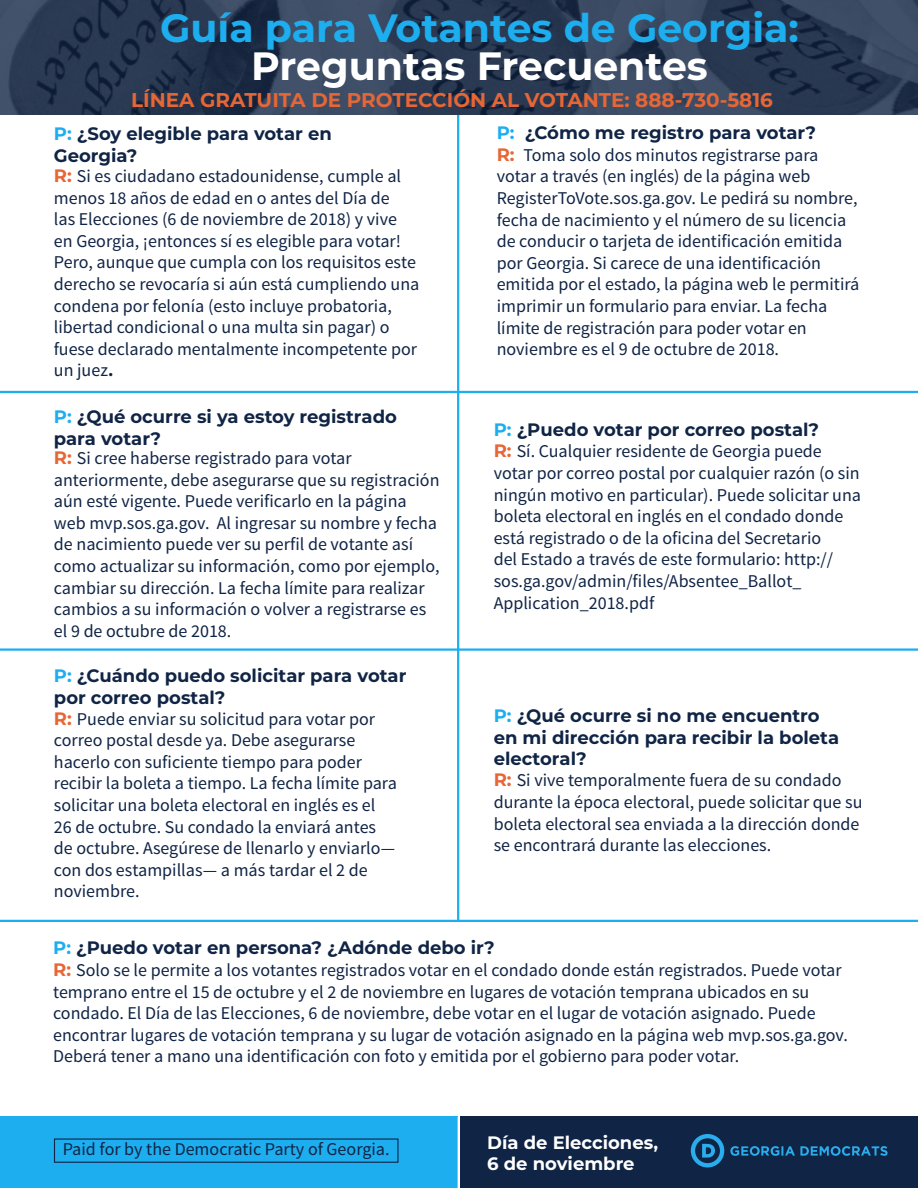
<style>
.page{position:relative;width:918px;height:1188px;background:#fff}
.page>*{position:absolute;margin:0;border:0;box-sizing:border-box;transform-origin:0 0}
.t1{font:700 39.45px/37.7px "Montserrat";color:#1daef0;text-align:center}
.t2{font:700 19.95px "Montserrat";color:#e66636}
.t3{font:18px/21.6px "Source Sans Pro";color:#102445}
.t4{font:700 18px/21.6px "Montserrat";color:#102445}
.t5{font:700 18px/21.6px "Montserrat";color:#fff}
.s1{color:#fff}
.s2{color:#1daef0}
.s3{font-family:"Montserrat";font-weight:700;color:#e66636}
.s4{font-weight:700}
</style>
<div class="page">
<hr style="left:0;top:391px;width:918px;height:2px;background:#1daef0">
<hr style="left:0;top:648px;width:918px;height:3px;background:#1daef0">
<hr style="left:0;top:920px;width:918px;height:2px;background:#1daef0">
<hr style="left:457px;top:115px;width:2px;height:805px;background:#1daef0">
<svg style="left:0;top:0;width:918px;height:115px;background:#2d3c55"></svg>
<div style="left:461px;top:1117px;width:457px;height:71px;background:#102445"></div>
<div style="left:0;top:1117px;width:457px;height:71px;background:#1daef0"></div>
<div style="left:54px;top:1138px;width:345px;height:25px;border:1px solid #102445"></div>
<svg style="left:730px;top:1146px;width:158px;height:10px"></svg>
<svg style="left:691px;top:1134px;width:33px;height:33px"></svg>
<p class="t1" style="left:160px;top:8px;width:640px">Guía para Votantes de Georgia:<br><span class="s1">Preguntas Frecuentes</span></p>
<p class="t2" style="left:131px;top:85px;width:643px">LÍNEA GRATUITA DE PROTECCIÓN AL VOTANTE: 888-730-5816</p>
<p class="t4" style="left:54px;top:122px;width:279px"><span class="s2">P:</span> ¿Soy elegible para votar en<br>Georgia?</p>
<p class="t3" style="left:54px;top:166px;width:367px"><span class="s3">R:</span> Si es ciudadano estadounidense, cumple al menos 18 años de edad en o antes del Día de<br>las Elecciones (6 de noviembre de 2018) y vive en Georgia, ¡entonces sí es elegible para votar!<br>Pero, aunque que cumpla con los requisitos este derecho se revocaría si aún está cumpliendo una condena por felonía (esto incluye probatoria, libertad condicional o una multa sin pagar) o fuese declarado mentalmente incompetente por un juez<span class="s4">.</span></p>
<p class="t4" style="left:54px;top:405px;width:345px"><span class="s2">P:</span> ¿Qué ocurre si ya estoy registrado para votar?</p>
<p class="t3" style="left:54px;top:447px;width:387px"><span class="s3">R:</span> Si cree haberse registrado para votar anteriormente, debe asegurarse que su registración aún esté vigente. Puede verificarlo en la página web mvp.sos.ga.gov. Al ingresar su nombre y fecha de nacimiento puede ver su perfil de votante así como actualizar su información, como por ejemplo, cambiar su dirección. La fecha límite para realizar cambios a su información o volver a registrarse es el 9 de octubre de 2018.</p>
<p class="t4" style="left:497px;top:121px;width:321px"><span class="s2">P:</span> ¿Cómo me registro para votar?</p>
<p class="t3" style="left:497px;top:144px;width:364px"><span class="s3">R:</span> Toma solo dos minutos registrarse para votar a través (en inglés) de la página web RegisterToVote.sos.ga.gov. Le pedirá su nombre, fecha de nacimiento y el número de su licencia de conducir o tarjeta de identificación emitida por Georgia. Si carece de una identificación emitida por el estado, la página web le permitirá imprimir un formulario para enviar. La fecha límite de registración para poder votar en noviembre es el 9 de octubre de 2018.</p>
<p class="t4" style="left:494px;top:417px;width:327px"><span class="s2">P:</span> ¿Puedo votar por correo postal?</p>
<p class="t3" style="left:494px;top:441px;width:369px"><span class="s3">R:</span> Sí. Cualquier residente de Georgia puede votar por correo postal por cualquier razón (o sin ningún motivo en particular). Puede solicitar una boleta electoral en inglés en el condado donde está registrado o de la oficina del Secretario<br>del Estado a través de este formulario: http:// sos.ga.gov/admin/files/Absentee_Ballot_ Application_2018.pdf</p>
<p class="t4" style="left:54px;top:664px;width:354px"><span class="s2">P:</span> ¿Cuándo puedo solicitar para votar por correo postal?</p>
<p class="t3" style="left:54px;top:708px;width:345px"><span class="s3">R:</span> Puede enviar su solicitud para votar por correo postal desde ya. Debe asegurarse hacerlo con suficiente tiempo para poder recibir la boleta a tiempo. La fecha límite para solicitar una boleta electoral en inglés es el 26 de octubre. Su condado la enviará antes de octubre. Asegúrese de llenarlo y enviarlo— con dos estampillas— a más tardar el 2 de noviembre.</p>
<p class="t4" style="left:494px;top:704px;width:347px"><span class="s2">P:</span> ¿Qué ocurre si no me encuentro en mi dirección para recibir la boleta electoral?</p>
<p class="t3" style="left:494px;top:770px;width:370px"><span class="s3">R:</span> Si vive temporalmente fuera de su condado durante la época electoral, puede solicitar que su boleta electoral sea enviada a la dirección donde se encontrará durante las elecciones.</p>
<p class="t4" style="left:53px;top:936px;width:443px"><span class="s2">P:</span> ¿Puedo votar en persona? ¿Adónde debo ir?</p>
<p class="t3" style="left:53px;top:960px;width:796px"><span class="s3">R:</span> Solo se le permite a los votantes registrados votar en el condado donde están registrados. Puede votar temprano entre el 15 de octubre y el 2 de noviembre en lugares de votación temprana ubicados en su condado. El Día de las Elecciones, 6 de noviembre, debe votar en el lugar de votación asignado. Puede encontrar lugares de votación temprana y su lugar de votación asignado en la página web mvp.sos.ga.gov.<br>Deberá tener a mano una identificación con foto y emitida por el gobierno para poder votar.</p>
<p class="t3" style="left:63px;top:1139px;width:328px">Paid for by the Democratic Party of Georgia.</p>
<p class="t5" style="left:487px;top:1131px;width:172px">Día de Elecciones,<br>6 de noviembre</p>
</div>
